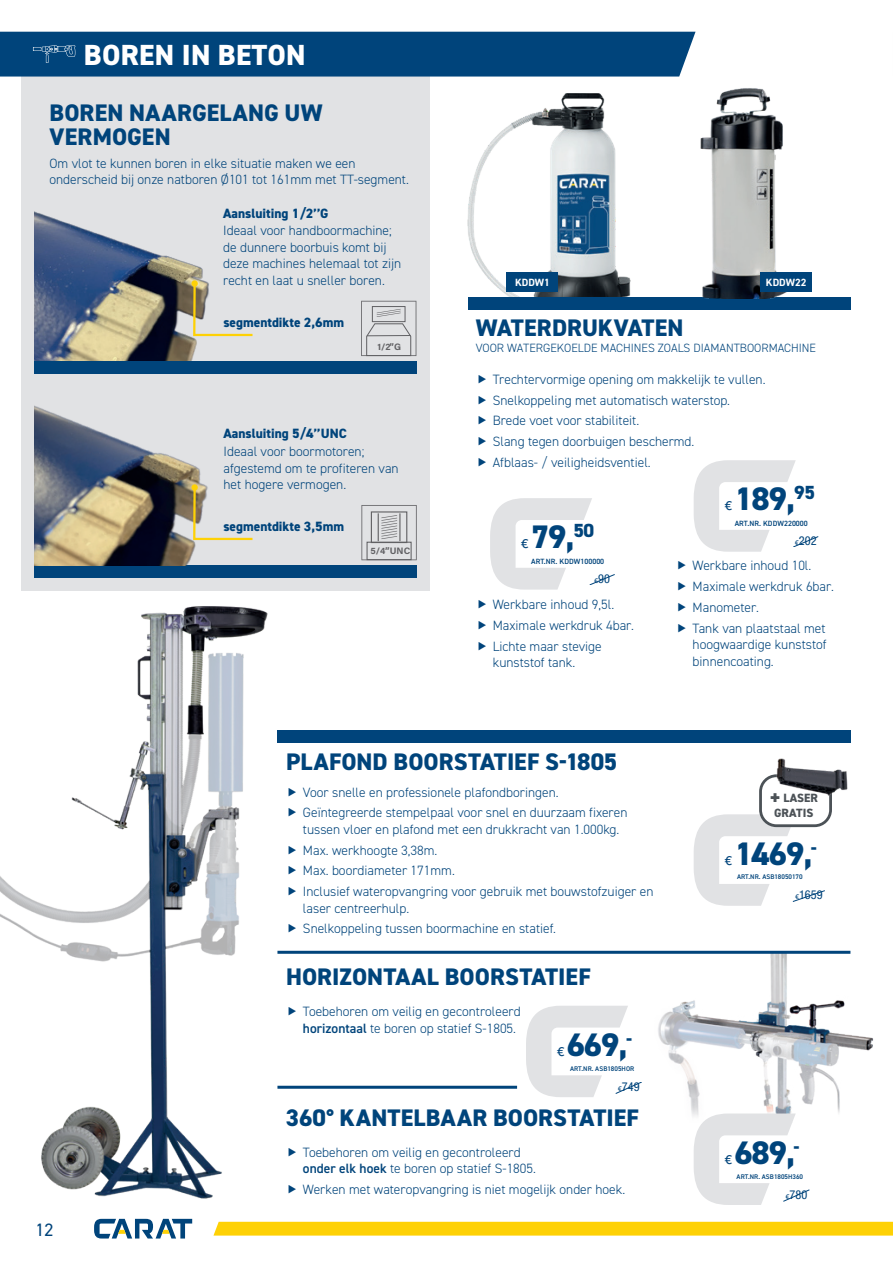
<style>
.page{position:relative;width:893px;height:1263px;background:#fff}
.page>*{position:absolute;margin:0;border:0;box-sizing:border-box;transform-origin:0 0}
.t1{font:800 32.7px "DIN2014";letter-spacing:-.03em;color:#00447b}
.t2{font:800 29.25px "DIN2014";letter-spacing:.01em;color:#fff}
.t3{font:800 24px/24px "DIN2014";letter-spacing:.005em;color:#00447b}
.t4{font:18px "DIN2014";color:#00447b}
.t5{font:13.95px "Effra";color:#00447b}
.t6{font:300 13.5px/20.7px "DIN2014";color:#00447b}
.t7{font:800 13.5px "DIN2014";color:#00447b}
.t8{font:condensed 12.3px "Helvetica Neue LT Std";color:#00447b}
.t9{font:300 12px "DIN2014";color:#00447b}
.t10{font:800 12px/14.4px "DIN2014";color:#4c5257}
.t11{font:700 10.5px "DIN2014";color:#fff}
.t12{font:700 9.3px "Acumin Pro";color:#616164}
.t13{font:600 7.65px "DIN2014";letter-spacing:.005em;color:#00447b}
.t14{font:600 6.75px "DIN2014";letter-spacing:.005em;color:#00447b}
.s1{font-family:"Effra";font-stretch:normal;font-size:7.35px}
.s2{font-weight:600}
</style>
<div class="page">
<div style="left:213px;top:1222px;width:680px;height:13px;background:#fed105"></div>
<svg style="left:94px;top:1225px;width:92px;height:13px"></svg>
<div style="left:21px;top:53px;width:408px;height:538px;background:#e1e2e4"></div>
<div style="left:0;top:32px;width:695px;height:45px;background:#00447b"></div>
<img style="left:0;top:606px;width:306px;height:619px">
<div style="left:277px;top:743px;width:389px;height:205px;background:#fff"></div>
<div style="left:277px;top:730px;width:573px;height:13px;background:#00447b"></div>
<svg style="left:694px;top:814px;width:131px;height:92px"></svg>
<svg style="left:526px;top:1006px;width:116px;height:91px"></svg>
<img style="left:658px;top:954px;width:216px;height:162px">
<div style="left:760px;top:776px;width:71px;height:50px;background:#fff;border-radius:16px"></div>
<div style="left:759px;top:774px;width:73px;height:53px;border:3px solid #4c5257;border-radius:16px"></div>
<img style="left:768px;top:758px;width:80px;height:48px">
<hr style="left:277px;top:951px;width:573px;height:3px;background:#00447b">
<hr style="left:277px;top:1086px;width:240px;height:3px;background:#00447b">
<div style="left:468px;top:297px;width:382px;height:12px;background:#00447b"></div>
<div style="left:34px;top:566px;width:383px;height:12px;background:#00447b"></div>
<img style="left:467px;top:94px;width:164px;height:203px">
<svg style="left:490px;top:498px;width:125px;height:92px"></svg>
<svg style="left:694px;top:460px;width:124px;height:92px"></svg>
<img style="left:691px;top:74px;width:96px;height:224px">
<div style="left:507px;top:272px;width:51px;height:20px;background:#00447b"></div>
<div style="left:761px;top:272px;width:51px;height:20px;background:#00447b"></div>
<img style="left:34px;top:211px;width:171px;height:150px">
<img style="left:34px;top:405px;width:201px;height:161px">
<svg style="left:694px;top:1113px;width:115px;height:92px"></svg>
<svg style="left:192px;top:281px;width:61px;height:56px"></svg>
<svg style="left:191px;top:280px;width:7px;height:7px"></svg>
<svg style="left:192px;top:485px;width:61px;height:56px"></svg>
<svg style="left:191px;top:484px;width:7px;height:7px"></svg>
<div style="left:34px;top:361px;width:383px;height:13px;background:#00447b"></div>
<svg style="left:361px;top:301px;width:55px;height:56px"></svg>
<svg style="left:361px;top:505px;width:56px;height:55px"></svg>
<svg style="left:289px;top:1007px;width:7px;height:8px"></svg>
<svg style="left:289px;top:1147px;width:7px;height:9px"></svg>
<svg style="left:289px;top:1184px;width:7px;height:9px"></svg>
<svg style="left:771px;top:794px;width:8px;height:8px"></svg>
<h2 class="t2" style="left:84px;top:35px;width:223px">BOREN IN BETON</h2>
<h3 class="t3" style="left:50px;top:101px;width:275px">BOREN NAARGELANG UW<br>VERMOGEN</h3>
<p class="t6" style="left:49px;top:155px;width:361px;line-height:16.5px">Om vlot te kunnen boren in elke situatie maken we een onderscheid bij onze natboren Ø101 tot 161mm met TT-segment.</p>
<p class="t7" style="left:223px;top:204px;width:107px">Aansluiting 1/2’’G</p>
<p class="t6" style="left:223px;top:223px;width:179px;line-height:16.5px">Ideaal voor handboormachine; de dunnere boorbuis komt bij deze machines helemaal tot zijn recht en laat u sneller boren.</p>
<p class="t7" style="left:223px;top:313px;width:122px">segmentdikte 2,6mm</p>
<p class="t12" style="left:377px;top:340px;width:25px">1/2”G</p>
<p class="t7" style="left:224px;top:425px;width:125px">Aansluiting 5/4’’UNC</p>
<p class="t6" style="left:224px;top:443px;width:177px;line-height:16.5px">Ideaal voor boormotoren; afgestemd om te profiteren van het hogere vermogen.</p>
<p class="t7" style="left:223px;top:517px;width:122px">segmentdikte 3,5mm</p>
<p class="t12" style="left:370px;top:544px;width:41px">5/4”UNC</p>
<p class="t11" style="left:515px;top:275px;width:36px">KDDW1</p>
<p class="t11" style="left:766px;top:275px;width:42px">KDDW22</p>
<h3 class="t3" style="left:476px;top:315px;width:209px">WATERDRUKVATEN</h3>
<p class="t9" style="left:476px;top:341px;width:342px">VOOR WATERGEKOELDE MACHINES ZOALS DIAMANTBOORMACHINE</p>
<p class="t6" style="left:493px;top:369px;width:274px">Trechtervormige opening om makkelijk te vullen.<br>Snelkoppeling met automatisch waterstop.<br>Brede voet voor stabiliteit.<br>Slang tegen doorbuigen beschermd.<br>Afblaas- / veiligheidsventiel.</p>
<h1 class="t1" style="left:531px;top:515px;width:65px">79,<sup>50</sup></h1>
<p class="t5" style="left:521px;top:535px;width:9px">€</p>
<p class="t13" style="left:531px;top:556px;width:75px">ART.NR. KDDW100000</p>
<p class="t8" style="left:594px;top:572px;width:17px"><span class="s1">€</span>90</p>
<p class="t6" style="left:493px;top:594px;width:143px">Werkbare inhoud 9,5l.<br>Maximale werkdruk 4bar.<br>Lichte maar stevige</p>
<p class="t6" style="left:493px;top:652px;width:84px">kunststof tank.</p>
<h1 class="t1" style="left:734px;top:477px;width:82px">189,<sup>95</sup></h1>
<p class="t5" style="left:724px;top:497px;width:9px">€</p>
<p class="t13" style="left:735px;top:518px;width:75px">ART.NR. KDDW220000</p>
<p class="t8" style="left:795px;top:534px;width:23px"><span class="s1">€</span>202</p>
<p class="t6" style="left:693px;top:555px;width:143px">Werkbare inhoud 10l.<br>Maximale werkdruk 6bar.<br>Manometer.<br>Tank van plaatstaal met</p>
<p class="t6" style="left:693px;top:636px;width:136px;line-height:16.5px">hoogwaardige kunststof binnencoating.</p>
<h3 class="t4" style="left:35px;top:1218px;width:19px">12</h3>
<h3 class="t3" style="left:286px;top:749px;width:333px">PLAFOND BOORSTATIEF S-1805</h3>
<p class="t6" style="left:303px;top:781px;width:326px">Voor snelle en professionele plafondboringen.<br>Geïntegreerde stempelpaal voor snel en duurzaam fixeren</p>
<p class="t6" style="left:303px;top:819px;width:352px">tussen vloer en plafond met een drukkracht van 1.000kg.<br>Max. werkhoogte 3,38m.<br>Max. boordiameter 171mm.<br>Inclusief wateropvangring voor gebruik met bouwstofzuiger en</p>
<p class="t6" style="left:303px;top:897px;width:255px">laser centreerhulp.<br>Snelkoppeling tussen boormachine en statief.</p>
<h3 class="t3" style="left:286px;top:965px;width:306px">HORIZONTAAL BOORSTATIEF</h3>
<p class="t6" style="left:303px;top:1003px;width:219px;line-height:16.5px">Toebehoren om veilig en gecontroleerd <span class="s2">horizontaal</span> te boren op statief S-1805.</p>
<h1 class="t1" style="left:567px;top:1023px;width:67px">669,<sup>-</sup></h1>
<p class="t5" style="left:557px;top:1043px;width:9px">€</p>
<p class="t14" style="left:570px;top:1064px;width:66px">ART.NR. ASB1805HOR</p>
<p class="t8" style="left:618px;top:1079px;width:23px"><span class="s1">€</span>749</p>
<h3 class="t3" style="left:286px;top:1105px;width:354px">360° KANTELBAAR BOORSTATIEF</h3>
<p class="t6" style="left:303px;top:1144px;width:234px;line-height:16.5px">Toebehoren om veilig en gecontroleerd <span class="s2">onder elk hoek</span> te boren op statief S-1805.</p>
<p class="t6" style="left:303px;top:1179px;width:324px">Werken met wateropvangring is niet mogelijk onder hoek.</p>
<p class="t10" style="left:774px;top:791px;width:45px;text-indent:9px">LASER<br>GRATIS</p>
<h1 class="t1" style="left:734px;top:832px;width:84px">1469,<sup>-</sup></h1>
<p class="t5" style="left:724px;top:852px;width:9px">€</p>
<p class="t14" style="left:737px;top:873px;width:67px">ART.NR. ASB18050170</p>
<p class="t8" style="left:795px;top:888px;width:29px"><span class="s1">€</span>1659</p>
<h1 class="t1" style="left:734px;top:1131px;width:67px">689,<sup>-</sup></h1>
<p class="t5" style="left:724px;top:1151px;width:9px">€</p>
<p class="t14" style="left:737px;top:1172px;width:68px">ART.NR. ASB1805H360</p>
<p class="t8" style="left:785px;top:1187px;width:23px"><span class="s1">€</span>780</p>
</div>
